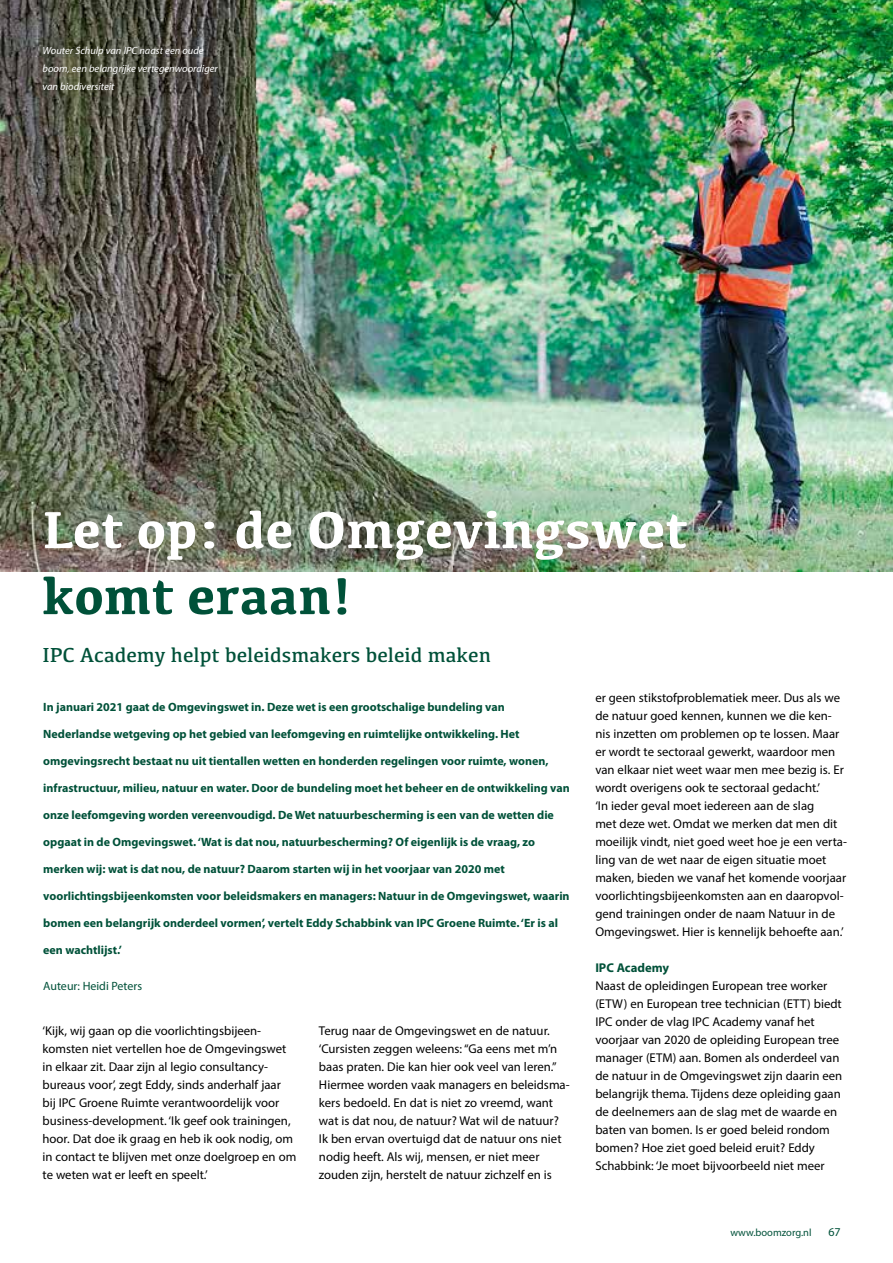
<style>
.page{position:relative;width:893px;height:1263px;background:#fff}
.page>*{position:absolute;margin:0;border:0;box-sizing:border-box;transform-origin:0 0}
.t1{font:700 54px "Kefa";color:#fff}
.t2{font:700 54px "Kefa";color:#005139}
.t3{font:21px "Kefa";color:#005139}
.t4{font:12.75px/18px "Myriad Pro";color:#000}
.t5{font:700 12.75px "Myriad Pro";color:#005139}
.t6{font:700 12px "Myriad Pro";color:#005139}
.t7{font:12px "Myriad Pro";color:#005139}
.t8{font:italic 10.5px/18px "Myriad Pro";color:#fff}
.t9{font:10.5px "Myriad Pro";color:#005139}
</style>
<div class="page">
<img style="left:0;top:0;width:893px;height:572px">
<p class="t8" style="left:43px;top:41px;width:177px">Wouter Schulp van IPC naast een oude boom, een belangrijke vertegenwoordiger van biodiversiteit</p>
<h1 class="t1" style="left:43px;top:494px;width:647px">Let op: de Omgevingswet</h1>
<h1 class="t2" style="left:43px;top:560px;width:310px">komt eraan!</h1>
<h2 class="t3" style="left:43px;top:642px;width:450px">IPC Academy helpt beleidsmakers beleid maken</h2>
<p class="t6" style="left:43px;top:699px;width:463px">In januari 2021 gaat de Omgevingswet in. Deze wet is een grootschalige bundeling van</p>
<p class="t6" style="left:43px;top:726px;width:478px">Nederlandse wetgeving op het gebied van leefomgeving en ruimtelijke ontwikkeling. Het</p>
<p class="t6" style="left:43px;top:753px;width:507px">omgevingsrecht bestaat nu uit tientallen wetten en honderden regelingen voor ruimte, wonen,</p>
<p class="t6" style="left:43px;top:780px;width:528px">infrastructuur, milieu, natuur en water. Door de bundeling moet het beheer en de ontwikkeling van</p>
<p class="t6" style="left:43px;top:807px;width:512px">onze leefomgeving worden vereenvoudigd. De Wet natuurbescherming is een van de wetten die</p>
<p class="t6" style="left:43px;top:834px;width:493px">opgaat in de Omgevingswet. ‘Wat is dat nou, natuurbescherming? Of eigenlijk is de vraag, zo</p>
<p class="t6" style="left:43px;top:861px;width:463px">merken wij: wat is dat nou, de natuur? Daarom starten wij in het voorjaar van 2020 met</p>
<p class="t6" style="left:43px;top:888px;width:528px">voorlichtingsbijeenkomsten voor beleidsmakers en managers: Natuur in de Omgevingswet, waarin</p>
<p class="t6" style="left:43px;top:915px;width:516px">bomen een belangrijk onderdeel vormen’, vertelt Eddy Schabbink van IPC Groene Ruimte. ‘Er is al</p>
<p class="t6" style="left:43px;top:942px;width:80px">een wachtlijst.’</p>
<p class="t7" style="left:43px;top:979px;width:100px">Auteur: Heidi Peters</p>
<p class="t4" style="left:43px;top:1022px;width:255px">‘Kijk, wij gaan op die voorlichtingsbijeen&shy;komsten niet vertellen hoe de Omgevingswet in elkaar zit. Daar zijn al legio consultancy&shy;bureaus voor’, zegt Eddy, sinds anderhalf jaar bij IPC Groene Ruimte verantwoordelijk voor business-development. ‘Ik geef ook trainingen, hoor. Dat doe ik graag en heb ik ook nodig, om in contact te blijven met onze doelgroep en om te weten wat er leeft en speelt.’</p>
<p class="t4" style="left:319px;top:1022px;width:252px">Terug naar de Omgevingswet en de natuur. ‘Cursisten zeggen weleens: “Ga eens met m’n baas praten. Die kan hier ook veel van leren.” Hiermee worden vaak managers en beleidsma&shy;kers bedoeld. En dat is niet zo vreemd, want wat is dat nou, de natuur? Wat wil de natuur?<br>Ik ben ervan overtuigd dat de natuur ons niet nodig heeft. Als wij, mensen, er niet meer zouden zijn, herstelt de natuur zichzelf en is</p>
<p class="t4" style="left:595px;top:689px;width:253px">er geen stikstofproblematiek meer. Dus als we de natuur goed kennen, kunnen we die ken&shy;nis inzetten om problemen op te lossen. Maar er wordt te sectoraal gewerkt, waardoor men van elkaar niet weet waar men mee bezig is. Er wordt overigens ook te sectoraal gedacht.’<br>‘In ieder geval moet iedereen aan de slag<br>met deze wet. Omdat we merken dat men dit moeilijk vindt, niet goed weet hoe je een verta&shy;ling van de wet naar de eigen situatie moet maken, bieden we vanaf het komende voorjaar voorlichtingsbijeenkomsten aan en daaropvol&shy;gend trainingen onder de naam Natuur in de Omgevingswet. Hier is kennelijk behoefte aan.’</p>
<p class="t5" style="left:595px;top:959px;width:75px">IPC Academy</p>
<p class="t4" style="left:595px;top:977px;width:249px">Naast de opleidingen European tree worker (ETW) en European tree technician (ETT) biedt IPC onder de vlag IPC Academy vanaf het voorjaar van 2020 de opleiding European tree manager (ETM) aan. Bomen als onderdeel van de natuur in de Omgevingswet zijn daarin een belangrijk thema. Tijdens deze opleiding gaan de deelnemers aan de slag met de waarde en baten van bomen. Is er goed beleid rondom bomen? Hoe ziet goed beleid eruit? Eddy Schabbink: ‘Je moet bijvoorbeeld niet meer</p>
<p class="t9" style="left:730px;top:1226px;width:83px">www.boomzorg.nl</p>
<p class="t7" style="left:828px;top:1224px;width:14px">67</p>
</div>
